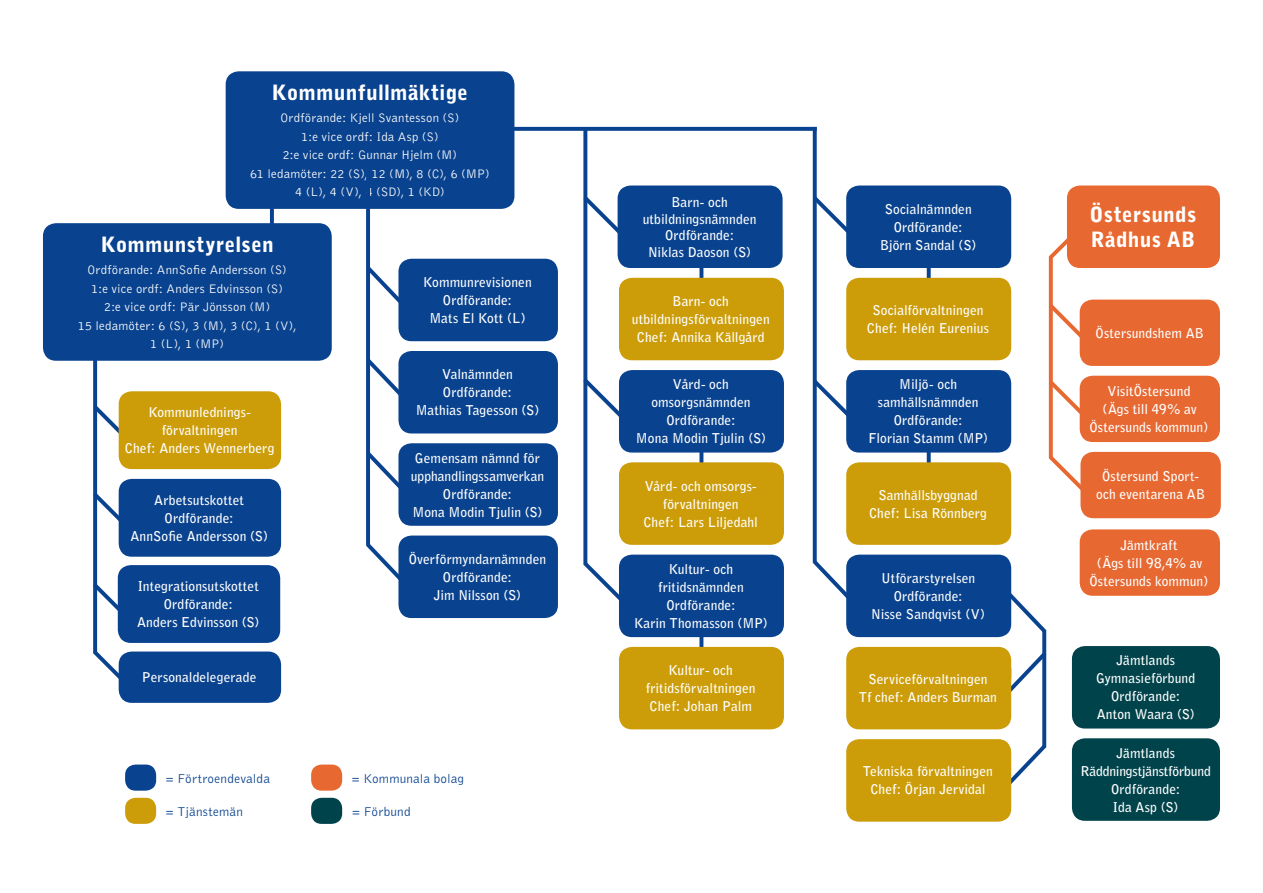
<style>
.page{position:relative;width:1263px;height:893px;background:#fff}
.page>*{position:absolute;margin:0;border:0;box-sizing:border-box;transform-origin:0 0}
.t1{font:900 21px/25.2px "Bell Gothic";letter-spacing:.01em;color:#fff}
.t2{font:700 13.5px/18px "Bell Gothic Std";letter-spacing:.005em;color:#fff;text-align:center}
.t3{font:300 13.2px "Bell Gothic Std";letter-spacing:.015em;color:#09428e}
.t4{font:300 12.75px/18.5px "Bell Gothic Std";letter-spacing:.015em;color:#fff;text-align:center}
</style>
<div class="page">
<div style="left:1080px;top:300px;width:140px;height:66px;background:#e76831;border-radius:13px"></div>
<svg style="left:927px;top:268px;width:4px;height:10px"></svg>
<svg style="left:97px;top:401px;width:22px;height:45px"></svg>
<div style="left:226px;top:71px;width:288px;height:138px;background:#09428e;border-radius:13px"></div>
<div style="left:43px;top:223px;width:289px;height:138px;background:#09428e;border-radius:13px"></div>
<svg style="left:366px;top:209px;width:4px;height:330px"></svg>
<div style="left:398px;top:351px;width:160px;height:82px;background:#09428e;border-radius:13px"></div>
<div style="left:398px;top:536px;width:160px;height:82px;background:#09428e;border-radius:13px"></div>
<div style="left:1072px;top:646px;width:148px;height:82px;background:#00434b;border-radius:13px"></div>
<div style="left:1072px;top:738px;width:148px;height:83px;background:#00434b;border-radius:13px"></div>
<div style="left:618px;top:186px;width:164px;height:82px;background:#09428e;border-radius:13px"></div>
<div style="left:619px;top:370px;width:165px;height:83px;background:#09428e;border-radius:13px"></div>
<div style="left:619px;top:555px;width:165px;height:82px;background:#09428e;border-radius:13px"></div>
<div style="left:846px;top:186px;width:165px;height:82px;background:#09428e;border-radius:13px"></div>
<div style="left:846px;top:278px;width:165px;height:82px;background:#cc9d09;border-radius:13px"></div>
<div style="left:846px;top:370px;width:165px;height:83px;background:#09428e;border-radius:13px"></div>
<div style="left:846px;top:555px;width:165px;height:82px;background:#09428e;border-radius:13px"></div>
<svg style="left:587px;top:192px;width:33px;height:47px"></svg>
<svg style="left:927px;top:452px;width:4px;height:10px"></svg>
<svg style="left:812px;top:556px;width:42px;height:49px"></svg>
<svg style="left:1042px;top:637px;width:4px;height:103px"></svg>
<svg style="left:93px;top:361px;width:4px;height:285px"></svg>
<div style="left:1067px;top:186px;width:153px;height:82px;background:#e76831;border-radius:13px"></div>
<div style="left:1080px;top:376px;width:140px;height:66px;background:#e76831;border-radius:13px"></div>
<div style="left:1080px;top:529px;width:140px;height:67px;background:#e76831;border-radius:13px"></div>
<svg style="left:1049px;top:263px;width:4px;height:188px"></svg>
<svg style="left:1048px;top:300px;width:42px;height:49px"></svg>
<svg style="left:1048px;top:376px;width:42px;height:52px"></svg>
<svg style="left:1048px;top:238px;width:22px;height:25px"></svg>
<div style="left:311px;top:764px;width:31px;height:27px;background:#e76831;border-radius:10px"></div>
<div style="left:125px;top:798px;width:31px;height:26px;background:#cc9d09;border-radius:10px"></div>
<div style="left:125px;top:764px;width:31px;height:27px;background:#09428e;border-radius:11px"></div>
<div style="left:311px;top:798px;width:31px;height:26px;background:#00434b;border-radius:10px"></div>
<svg style="left:699px;top:268px;width:4px;height:10px"></svg>
<svg style="left:699px;top:452px;width:4px;height:10px"></svg>
<hr style="left:270px;top:207px;width:4px;height:32px;background:#09428e">
<svg style="left:366px;top:263px;width:34px;height:55px"></svg>
<svg style="left:366px;top:355px;width:36px;height:50px"></svg>
<svg style="left:366px;top:448px;width:32px;height:51px"></svg>
<svg style="left:366px;top:539px;width:37px;height:53px"></svg>
<svg style="left:514px;top:127px;width:299px;height:4px"></svg>
<svg style="left:583px;top:129px;width:4px;height:429px;background:#259"></svg>
<svg style="left:813px;top:127px;width:4px;height:436px"></svg>
<div style="left:398px;top:443px;width:160px;height:83px;background:#09428e;border-radius:13px"></div>
<div style="left:119px;top:391px;width:162px;height:78px;background:#cc9d09;border-radius:13px"></div>
<div style="left:398px;top:259px;width:160px;height:82px;background:#09428e;border-radius:13px"></div>
<div style="left:619px;top:278px;width:165px;height:82px;background:#cc9d09;border-radius:13px"></div>
<svg style="left:699px;top:637px;width:4px;height:10px"></svg>
<div style="left:619px;top:647px;width:165px;height:82px;background:#cc9d09;border-radius:13px"></div>
<div style="left:619px;top:462px;width:165px;height:83px;background:#cc9d09;border-radius:13px"></div>
<svg style="left:812px;top:192px;width:36px;height:47px"></svg>
<svg style="left:812px;top:375px;width:37px;height:48px"></svg>
<svg style="left:583px;top:374px;width:39px;height:48px"></svg>
<svg style="left:583px;top:558px;width:40px;height:42px"></svg>
<div style="left:846px;top:462px;width:165px;height:83px;background:#cc9d09;border-radius:13px"></div>
<svg style="left:1003px;top:588px;width:44px;height:49px"></svg>
<svg style="left:1004px;top:648px;width:43px;height:49px"></svg>
<svg style="left:1004px;top:740px;width:43px;height:49px"></svg>
<div style="left:846px;top:647px;width:165px;height:82px;background:#cc9d09;border-radius:13px"></div>
<div style="left:846px;top:739px;width:165px;height:83px;background:#cc9d09;border-radius:13px"></div>
<svg style="left:93px;top:488px;width:26px;height:45px"></svg>
<div style="left:119px;top:479px;width:162px;height:78px;background:#09428e;border-radius:13px"></div>
<svg style="left:93px;top:646px;width:30px;height:45px"></svg>
<div style="left:119px;top:651px;width:162px;height:52px;background:#09428e;border-radius:13px"></div>
<div style="left:1080px;top:452px;width:141px;height:66px;background:#e76831;border-radius:13px"></div>
<svg style="left:1048px;top:451px;width:49px;height:53px"></svg>
<div style="left:118px;top:565px;width:162px;height:78px;background:#09428e;border-radius:13px"></div>
<svg style="left:93px;top:579px;width:25px;height:45px"></svg>
<h1 class="t1" style="left:272px;top:80px;width:198px">Kommunfullmäktige</h1>
<p class="t4" style="left:250px;top:109px;width:241px">Ordförande: Kjell Svantesson (S)<br>1:e vice ordf: Ida Asp (S)<br>2:e vice ordf: Gunnar Hjelm (M)<br>61 ledamöter: 22 (S), 12 (M), 8 (C), 6 (MP)<br>4 (L), 4 (V), 4 (SD), 1 (KD)</p>
<h1 class="t1" style="left:101px;top:232px;width:174px">Kommunstyrelsen</h1>
<p class="t4" style="left:78px;top:261px;width:220px">Ordförande: AnnSofie Andersson (S)<br>1:e vice ordf: Anders Edvinsson (S)<br>2:e vice ordf: Pär Jönsson (M)<br>15 ledamöter: 6 (S), 3 (M), 3 (C), 1 (V),<br>1 (L), 1 (MP)</p>
<p class="t2" style="left:416px;top:365px;width:125px">Valnämnden<br>Ordförande:<br>Mathias Tagesson (S)</p>
<p class="t2" style="left:423px;top:273px;width:110px">Kommunrevisionen<br>Ordförande:<br>Mats El Kott (L)</p>
<p class="t2" style="left:125px;top:403px;width:151px">Kommunlednings&shy;förvaltningen<br>Chef: Anders Wennerberg</p>
<p class="t2" style="left:411px;top:449px;width:135px">Gemensam nämnd för upphandlingssamverkan<br>Ordförande:<br>Mona Modin Tjulin (S)</p>
<p class="t2" style="left:130px;top:491px;width:139px">Arbetsutskottet<br>Ordförande:<br>AnnSofie Andersson (S)</p>
<p class="t2" style="left:137px;top:577px;width:124px">Integrationsutskottet<br>Ordförande:<br>Anders Edvinsson (S)</p>
<p class="t2" style="left:142px;top:668px;width:116px">Personaldelegerade</p>
<p class="t3" style="left:166px;top:771px;width:106px">= Förtroendevalda</p>
<p class="t3" style="left:166px;top:804px;width:79px">= Tjänstemän</p>
<p class="t2" style="left:409px;top:550px;width:139px">Överförmyndarnämnden<br>Ordförande:<br>Jim Nilsson (S)</p>
<p class="t3" style="left:352px;top:771px;width:114px">= Kommunala bolag</p>
<p class="t3" style="left:352px;top:804px;width:60px">= Förbund</p>
<p class="t2" style="left:643px;top:194px;width:115px;line-height:16.5px">Barn- och utbildningsnämnden<br>Ordförande:<br>Niklas Daoson (S)</p>
<p class="t2" style="left:632px;top:292px;width:140px">Barn- och utbildningsförvaltningen<br>Chef: Annika Källgård</p>
<p class="t2" style="left:636px;top:375px;width:132px">Vård- och omsorgsnämnden<br>Ordförande:<br>Mona Modin Tjulin (S)</p>
<p class="t2" style="left:880px;top:200px;width:98px">Socialnämnden<br>Ordförande:<br>Björn Sandal (S)</p>
<p class="t2" style="left:867px;top:301px;width:124px">Socialförvaltningen<br>Chef: Helén Eurenius</p>
<p class="t2" style="left:868px;top:375px;width:121px">Miljö- och samhällsnämnden<br>Ordförande:<br>Florian Stamm (MP)</p>
<p class="t2" style="left:643px;top:477px;width:116px">Vård- och omsorgs&shy;förvaltningen<br>Chef: Lars Liljedahl</p>
<p class="t2" style="left:869px;top:486px;width:119px">Samhällsbyggnad<br>Chef: Lisa Rönnberg</p>
<p class="t2" style="left:634px;top:560px;width:135px">Kultur- och fritidsnämnden<br>Ordförande:<br>Karin Thomasson (MP)</p>
<p class="t2" style="left:646px;top:661px;width:111px">Kultur- och fritidsförvaltningen<br>Chef: Johan Palm</p>
<p class="t2" style="left:871px;top:569px;width:115px">Utförarstyrelsen<br>Ordförande:<br>Nisse Sandqvist (V)</p>
<p class="t2" style="left:859px;top:670px;width:139px">Serviceförvaltningen<br>Tf chef: Anders Burman</p>
<p class="t2" style="left:863px;top:763px;width:131px">Tekniska förvaltningen<br>Chef: Örjan Jervidal</p>
<h1 class="t1" style="left:1089px;top:202px;width:108px">Östersunds<br>Rådhus AB</h1>
<p class="t2" style="left:1096px;top:324px;width:110px">Östersundshem AB</p>
<p class="t2" style="left:1089px;top:382px;width:121px">VisitÖstersund<br>(Ägs till 49% av<br>Östersunds kommun)</p>
<p class="t2" style="left:1096px;top:467px;width:110px">Östersund Sport&shy;och eventarena AB</p>
<p class="t2" style="left:1089px;top:536px;width:121px">Jämtkraft<br>(Ägs till 98,4% av<br>Östersunds kommun)</p>
<p class="t2" style="left:1096px;top:651px;width:101px">Jämtlands<br>Gymnasieförbund<br>Ordförande:<br>Anton Waara (S)</p>
<p class="t2" style="left:1080px;top:744px;width:132px">Jämtlands<br>Räddningstjänstförbund<br>Ordförande:<br>Ida Asp (S)</p>
</div>
